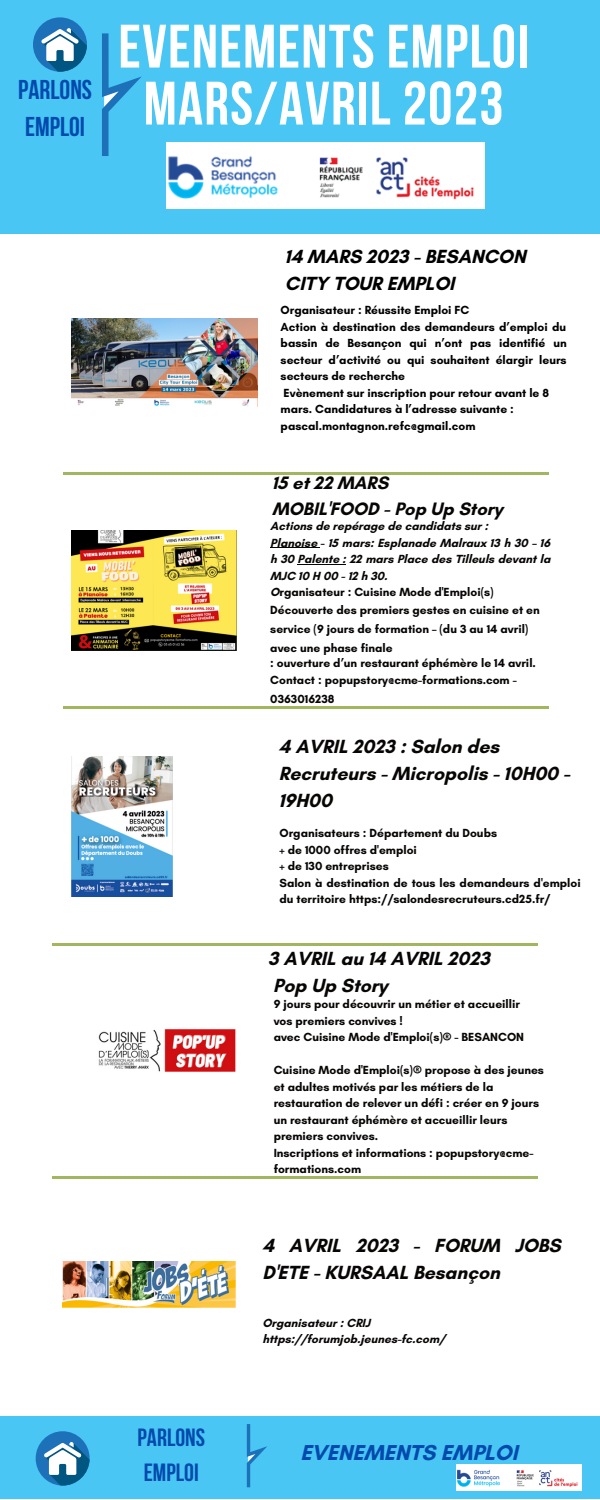
<style>
.page{position:relative;width:600px;height:1500px;background:#fff}
.page>*{position:absolute;margin:0;border:0;box-sizing:border-box;transform-origin:0 0}
.t1{font:700 61.2px/57px "Bebas Neue";letter-spacing:.02em;color:#fff;text-align:center}
.t2{font:700 27.1px/37.7px "Bebas Neue";color:#004aad}
.t3{font:700 24.8px/34.5px "Bebas Neue";color:#004aad}
.t4{font:700 22px "Glacial Indifference";color:#004aad}
.t5{font:700 19.4px/27px "Glacial Indifference";color:#080605}
.t6{font:700 19.4px/27px "Glacial Indifference";color:#000}
.t7{font:700 18.3px/25.5px "Glacial Indifference";color:#080605}
.t8{font:700 12px/16.5px "Glacial Indifference";color:#080605}
.t9{font:700 12px/16.5px "Glacial Indifference";color:#000}
</style>
<div class="page">
<div style="left:0;top:0;width:600px;height:234px;background:#49c6f4"></div>
<div style="left:0;top:1416px;width:600px;height:83px;background:#49c6f4"></div>
<hr style="left:52px;top:943px;width:486px;height:3px;background:#a0b75f">
<hr style="left:52px;top:1176px;width:486px;height:3px;background:#a0b75f">
<hr style="left:63px;top:472px;width:486px;height:3px;background:#a0b75f">
<hr style="left:63px;top:706px;width:486px;height:3px;background:#a0b75f">
<img style="left:166px;top:143px;width:318px;height:66px">
<img style="left:71px;top:318px;width:186px;height:88px">
<img style="left:71px;top:530px;width:166px;height:121px">
<hr style="left:270px;top:547px;width:50px;height:1px;background:#080605">
<hr style="left:298px;top:564px;width:48px;height:1px;background:#080605">
<img style="left:71px;top:757px;width:101px;height:139px">
<img style="left:98px;top:1029px;width:138px;height:43px">
<img style="left:63px;top:1261px;width:172px;height:47px">
<svg style="left:36px;top:1431px;width:54px;height:55px"></svg>
<svg style="left:247px;top:1424px;width:20px;height:63px"></svg>
<img style="left:457px;top:1465px;width:124px;height:26px">
<svg style="left:33px;top:17px;width:54px;height:55px"></svg>
<svg style="left:102px;top:33px;width:40px;height:123px"></svg>
<h2 class="t2" style="left:18px;top:73px;width:75px">PARLONS<br>EMPLOI</h2>
<h1 class="t1" style="left:118px;top:24px;width:412px">EVENEMENTS EMPLOI<br>MARS/AVRIL 2023</h1>
<h3 class="t3" style="left:137px;top:1423px;width:69px">PARLONS<br>EMPLOI</h3>
<h3 class="t6" style="left:285px;top:243px;width:242px">14 MARS 2023 - BESANCON<br>CITY TOUR EMPLOI</h3>
<p class="t9" style="left:281px;top:302px;width:288px">Organisateur : Réussite Emploi FC<br>Action à destination des demandeurs d’emploi du bassin de Besançon qui n’ont pas identifié un secteur d’activité ou qui souhaitent élargir leurs secteurs de recherche<br>Evènement sur inscription pour retour avant le 8 mars. Candidatures à l’adresse suivante : pascal.montagnon.refc@gmail.com</p>
<h3 class="t7" style="left:272px;top:470px;width:232px">15 et 22 MARS<br>MOBIL'FOOD - Pop Up Story</h3>
<p class="t8" style="left:270px;top:518px;width:282px">Actions de repérage de candidats sur :<br>Planoise - 15 mars: Esplanade Malraux 13 h 30 – 16 h 30 Palente : 22 mars Place des Tilleuls devant la MJC 10 H 00 - 12 h 30.<br>Organisateur : Cuisine Mode d'Emploi(s)</p>
<p class="t8" style="left:270px;top:601px;width:271px;line-height:18.8px">Découverte des premiers gestes en cuisine et en service (9 jours de formation – (du 3 au 14 avril) avec une phase finale</p>
<p class="t8" style="left:270px;top:655px;width:267px">: ouverture d’un restaurant éphémère le 14 avril.<br>Contact : popupstory@cme-formations.com -</p>
<p class="t8" style="left:270px;top:690px;width:66px">0363016238</p>
<h3 class="t5" style="left:279px;top:733px;width:292px">4 AVRIL 2023 : Salon des<br>Recruteurs - Micropolis - 10H00 -<br>19H00</h3>
<p class="t8" style="left:279px;top:825px;width:303px">Organisateurs : Département du Doubs<br>+ de 1000 offres d'emploi<br>+ de 130 entreprises<br>Salon à destination de tous les demandeurs d'emploi du territoire https://salondesrecruteurs.cd25.fr/</p>
<h3 class="t5" style="left:268px;top:944px;width:223px">3 AVRIL au 14 AVRIL 2023<br>Pop Up Story</h3>
<p class="t8" style="left:274px;top:996px;width:252px">9 jours pour découvrir un métier et accueillir vos premiers convives !<br>avec Cuisine Mode d'Emploi(s)® - BESANCON</p>
<p class="t8" style="left:274px;top:1062px;width:272px">Cuisine Mode d'Emploi(s)® propose à des jeunes et adultes motivés par les métiers de la restauration de relever un défi : créer en 9 jours un restaurant éphémère et accueillir leurs premiers convives.<br>Inscriptions et informations : popupstory@cme&shy;formations.com</p>
<h3 class="t5" style="left:262px;top:1232px;width:300px">4 AVRIL 2023 - FORUM JOBS<br>D'ETE - KURSAAL Besançon</h3>
<p class="t8" style="left:262px;top:1314px;width:185px">Organisateur : CRIJ https://forumjob.jeunes-fc.com/</p>
<h3 class="t4" style="left:300px;top:1439px;width:219px">EVENEMENTS EMPLOI</h3>
</div>
